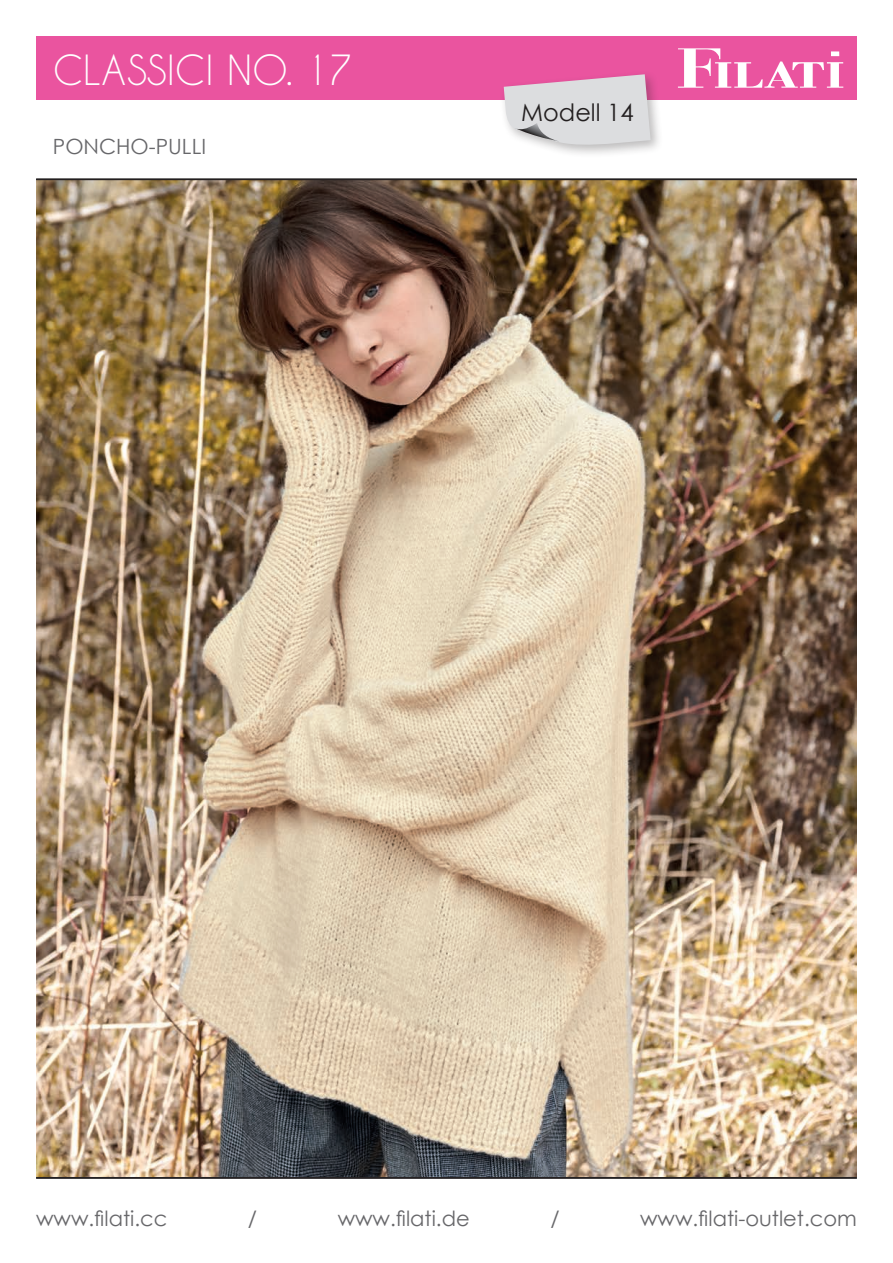
<style>
.page{position:relative;width:893px;height:1263px;background:#fff}
.page>*{position:absolute;margin:0;border:0;box-sizing:border-box;transform-origin:0 0}
.t1{font:39px "Caviar Dreams";color:#fff}
.t2{font:24px "Century Gothic";color:#231f20}
.t3{font:21px "Century Gothic";color:#67676a}
</style>
<div class="page">
<img style="left:36px;top:180px;width:821px;height:997px">
<hr style="left:36px;top:1177px;width:821px;height:1px;background:#231f20">
<hr style="left:36px;top:179px;width:821px;height:1px;background:#231f20">
<div style="left:36px;top:36px;width:821px;height:64px;background:#ea549f"></div>
<svg style="left:678px;top:48px;width:165px;height:40px"></svg>
<div style="left:499px;top:70px;width:165px;height:88px;background:#231f20;opacity:.3"></div>
<svg style="left:504px;top:74px;width:147px;height:76px;background:#dcced7"></svg>
<h1 class="t1" style="left:53px;top:47px;width:301px">CLASSICI NO. 17</h1>
<p class="t3" style="left:53px;top:131px;width:155px">PONCHO-PULLI</p>
<p class="t2" style="left:521px;top:96px;width:114px">Modell 14</p>
<p class="t3" style="left:36px;top:1204px;width:133px">www.filati.cc</p>
<p class="t3" style="left:248px;top:1204px;width:11px">/</p>
<p class="t3" style="left:338px;top:1204px;width:134px">www.filati.de</p>
<p class="t3" style="left:550px;top:1204px;width:11px">/</p>
<p class="t3" style="left:640px;top:1204px;width:218px">www.filati-outlet.com</p>
</div>
